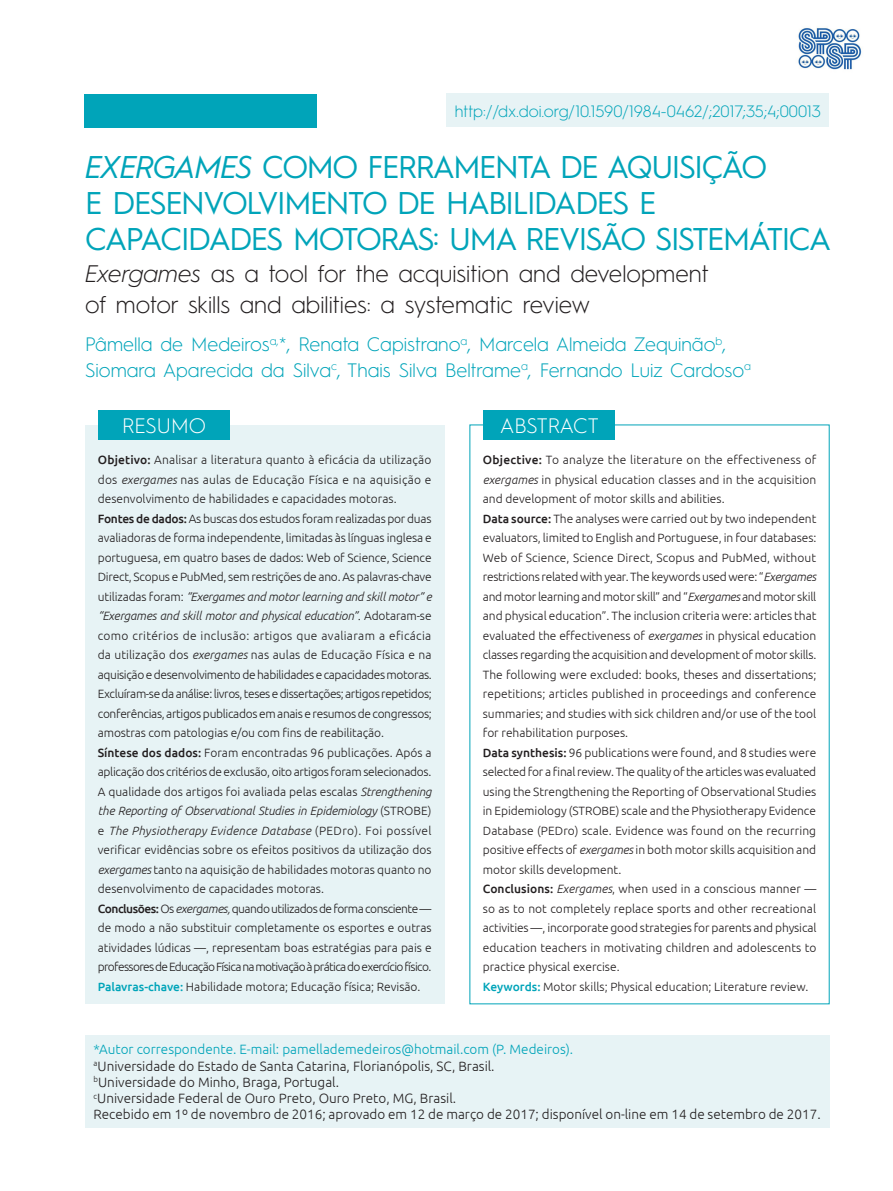
<style>
.page{position:relative;width:893px;height:1191px;background:#fff}
.page>*{position:absolute;margin:0;border:0;box-sizing:border-box;transform-origin:0 0}
.zp_Título_PT{font:31.5px/36px "Hurme Geometric Sans 1";letter-spacing:-.045em;color:#00a4b9}
.zp_Título_IN{font:300 24px/31.5px "Hurme Geometric Sans 1";color:#231f20}
.zp_Resumo_Abstract_t{font:300 21px "Hurme Geometric Sans 1";letter-spacing:-.005em;color:#fff}
.zp_Autor{font:300 19.5px/25.5px "Hurme Geometric Sans 1";color:#00a4b9}
.zp_Doi{font:300 16.5px "Hurme Geometric Sans 1";color:#00a4b9}
.zp_Titulações{font:300 13.5px "Ubuntu";color:#231f20}
.zp_Autor_corresponde{font:300 13.5px "Ubuntu";color:#00a4b9}
.zp_Resumo_Abstract{font:300 12px/19.5px "Ubuntu";color:#231f20;text-align:justify}
.zp__Palavras-chave_k{font:300 12px "Ubuntu";color:#231f20}
.s1{font-style:italic}
.s2{font-weight:500}
.s3{font-weight:500;color:#00a4b9}
</style>
<div class="page">
<div style="left:85px;top:425px;width:359px;height:578px;background:#e7f3f5"></div>
<div style="left:98px;top:410px;width:132px;height:29px;background:#00a4b9"></div>
<div style="left:483px;top:410px;width:132px;height:29px;background:#00a4b9"></div>
<div style="left:85px;top:1035px;width:744px;height:92px;background:#e7f3f5"></div>
<div style="left:446px;top:94px;width:383px;height:33px;background:#e7f3f5"></div>
<img style="left:798px;top:27px;width:64px;height:43px">
<div style="left:85px;top:94px;width:231px;height:33px;background:#00a4b9"></div>
<p class="zp_Doi" style="left:455px;top:100px;width:368px">http://dx.doi.org/10.1590/1984‑0462/;2017;35;4;00013</p>
<p class="zp_Título_PT" style="left:85px;top:147px;width:748px"><span class="s1">EXERGAMES</span> COMO FERRAMENTA DE AQUISIÇÃO<br>E DESENVOLVIMENTO DE HABILIDADES E<br>CAPACIDADES MOTORAS: UMA REVISÃO SISTEMÁTICA</p>
<p class="zp_Título_IN" style="left:85px;top:256px;width:625px"><span class="s1">Exergames</span> as a tool for the acquisition and development of motor skills and abilities: a systematic review</p>
<p class="zp_Autor" style="left:85px;top:330px;width:667px">Pâmella de Medeiros<sup>a,</sup>*, Renata Capistrano<sup>a</sup>, Marcela Almeida Zequinão<sup>b</sup>,<br>Siomara Aparecida da Silva<sup>c</sup>, Thais Silva Beltrame<sup>a</sup>, Fernando Luiz Cardoso<sup>a</sup></p>
<p class="zp_Resumo_Abstract_t" style="left:122px;top:411px;width:85px">RESUMO</p>
<p class="zp_Resumo_Abstract_t" style="left:500px;top:411px;width:100px">ABSTRACT</p>
<p class="zp_Resumo_Abstract" style="left:98px;top:450px;width:335px"><span class="s2">Objetivo:</span> Analisar a literatura quanto à eficácia da utilização dos <span class="s1">exergames</span> nas aulas de Educação Física e na aquisição e desenvolvimento de habilidades e capacidades motoras.</p>
<p class="zp_Resumo_Abstract" style="left:98px;top:508px;width:336px"><span class="s2">Fontes de dados:</span> As buscas dos estudos foram realizadas por duas avaliadoras de forma independente, limitadas às línguas inglesa e portuguesa, em quatro bases de dados: Web of Science, Science Direct, Scopus e PubMed, sem restrições de ano. As palavras‑chave utilizadas foram: <span class="s1">“Exergames and motor learning and skill motor” e “Exergames and skill motor and physical education”.</span> Adotaram‑se como critérios de inclusão: artigos que avaliaram a eficácia da utilização dos <span class="s1">exergames</span> nas aulas de Educação Física e na aquisição e desenvolvimento de habilidades e capacidades motoras.<br>Excluíram-se da análise: livros, teses e dissertações; artigos repetidos; conferências, artigos publicados em anais e resumos de congressos; amostras com patologias e/ou com fins de reabilitação.</p>
<p class="zp_Resumo_Abstract" style="left:98px;top:742px;width:335px"><span class="s2">Síntese dos dados:</span> Foram encontradas 96 publicações. Após a aplicação dos critérios de exclusão, oito artigos foram selecionados.<br>A qualidade dos artigos foi avaliada pelas escalas <span class="s1">Strengthening the Reporting of Observational Studies in Epidemiology</span> (STROBE) e <span class="s1">The Physiotherapy Evidence Database</span> (PEDro). Foi possível verificar evidências sobre os efeitos positivos da utilização dos <span class="s1">exergames</span> tanto na aquisição de habilidades motoras quanto no desenvolvimento de capacidades motoras.</p>
<p class="zp_Resumo_Abstract" style="left:98px;top:898px;width:335px"><span class="s2">Conclusões:</span> Os <span class="s1">exergames,</span> quando utilizados de forma consciente — de modo a não substituir completamente os esportes e outras atividades lúdicas —, representam boas estratégias para pais e professores de Educação Física na motivação à prática do exercício físico.</p>
<p class="zp__Palavras-chave_k" style="left:98px;top:979px;width:324px"><span class="s3">Palavras‑chave:</span> Habilidade motora; Educação física; Revisão.</p>
<p class="zp_Resumo_Abstract" style="left:483px;top:450px;width:335px"><span class="s2">Objective:</span> To analyze the literature on the effectiveness of <span class="s1">exergames</span> in physical education classes and in the acquisition and development of motor skills and abilities.</p>
<p class="zp_Resumo_Abstract" style="left:483px;top:508px;width:335px"><span class="s2">Data source:</span> The analyses were carried out by two independent evaluators, limited to English and Portuguese, in four databases:<br>Web of Science, Science Direct, Scopus and PubMed, without restrictions related with year. The keywords used were: “<span class="s1">Exergames </span>and motor learning and motor skill” and “<span class="s1">Exergames</span> and motor skill and physical education”. The inclusion criteria were: articles that evaluated the effectiveness of <span class="s1">exergames</span> in physical education classes regarding the acquisition and development of motor skills.<br>The following were excluded: books, theses and dissertations; repetitions; articles published in proceedings and conference summaries; and studies with sick children and/or use of the tool for rehabilitation purposes.</p>
<p class="zp_Resumo_Abstract" style="left:483px;top:742px;width:335px"><span class="s2">Data synthesis:</span> 96 publications were found, and 8 studies were selected for a final review. The quality of the articles was evaluated using the Strengthening the Reporting of Observational Studies in Epidemiology (STROBE) scale and the Physiotherapy Evidence Database (PEDro) scale. Evidence was found on the recurring positive effects of <span class="s1">exergames</span> in both motor skills acquisition and motor skills development.</p>
<p class="zp_Resumo_Abstract" style="left:483px;top:879px;width:335px"><span class="s2">Conclusions:</span> <span class="s1">Exergames</span>, when used in a conscious manner — so as to not completely replace sports and other recreational activities —, incorporate good strategies for parents and physical education teachers in motivating children and adolescents to practice physical exercise.</p>
<p class="zp__Palavras-chave_k" style="left:483px;top:979px;width:327px"><span class="s3">Keywords:</span> Motor skills; Physical education; Literature review.</p>
<p class="zp_Autor_corresponde" style="left:94px;top:1041px;width:481px">*Autor correspondente. E‑mail: pamellademedeiros@hotmail.com (P. Medeiros).</p>
<p class="zp_Titulações" style="left:94px;top:1057px;width:403px"><sup>a</sup>Universidade do Estado de Santa Catarina, Florianópolis, SC, Brasil.</p>
<p class="zp_Titulações" style="left:94px;top:1073px;width:247px"><sup>b</sup>Universidade do Minho, Braga, Portugal.</p>
<p class="zp_Titulações" style="left:94px;top:1090px;width:364px"><sup>c</sup>Universidade Federal de Ouro Preto, Ouro Preto, MG, Brasil.</p>
<p class="zp_Titulações" style="left:94px;top:1106px;width:729px">Recebido em 1º de novembro de 2016; aprovado em 12 de março de 2017; disponível on‑line em 14 de setembro de 2017.</p>
</div>
